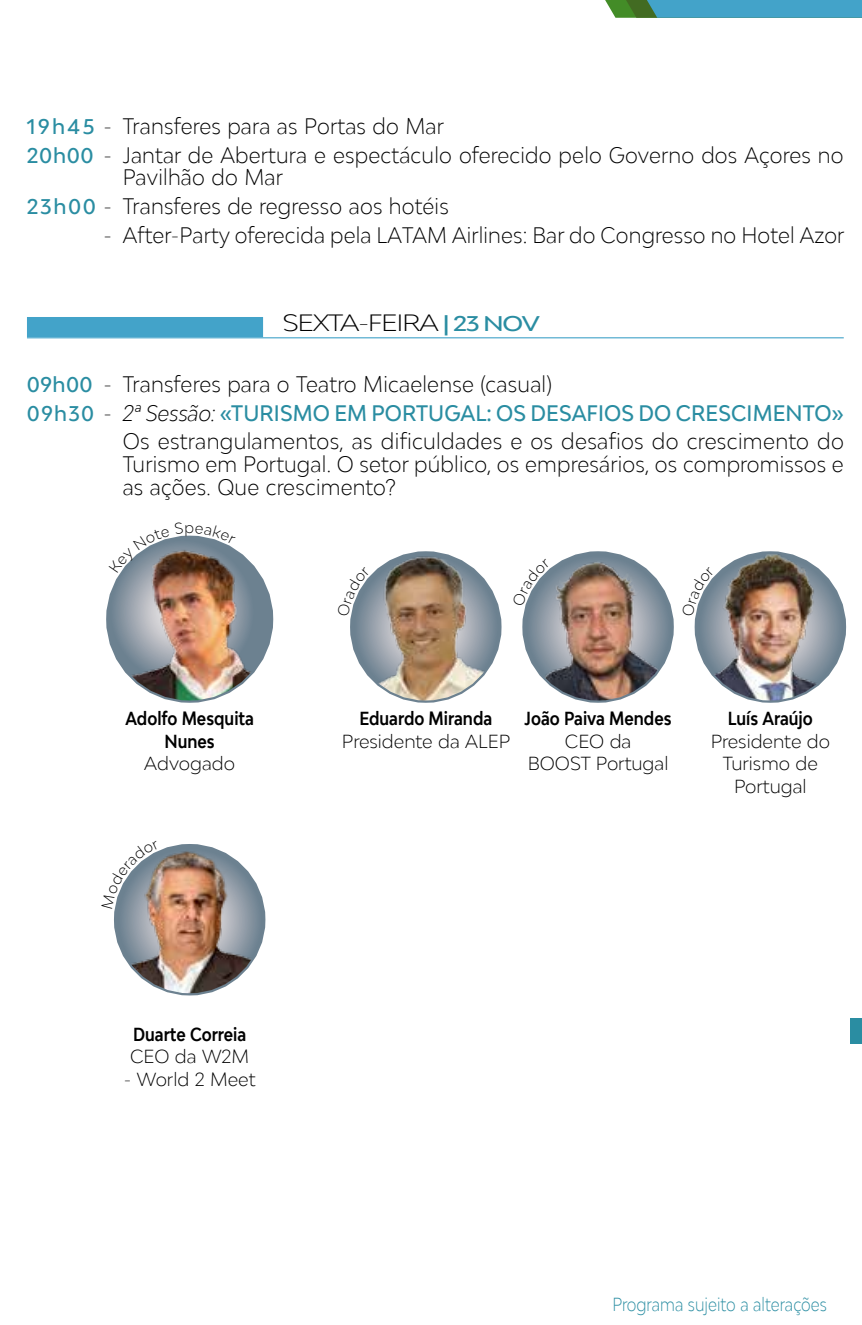
<style>
.page{position:relative;width:862px;height:1325px;background:#fff}
.page>*{position:absolute;margin:0;border:0;box-sizing:border-box;transform-origin:0 0}
.t1{font:300 22.5px "Bw Modelica LGC";color:#000;scale:1.2 1}
.t2{font:300 21.38px/28.8px "Bw Modelica LGC";letter-spacing:.01em;color:#000;scale:.95 1}
.t3{font:300 21.38px/22.5px "Bw Modelica LGC";letter-spacing:.01em;color:#000;text-align:justify;scale:.96 1}
.t4{font:500 21.38px "Bw Modelica LGC";letter-spacing:.005em;color:#2a8da2;scale:.94 1}
.t5{font:500 20.25px "Bw Modelica LGC";color:#2a8da2;scale:1.2 1}
.t6{font:300 18px/22.5px "Bw Modelica LGC";color:#000;text-align:center}
.t7{font:700 18px/22.5px "Bw Modelica LGC";color:#000;text-align:center;scale:.85 1}
.t8{font:300 18px "Bw Modelica LGC";color:#2a8da2;scale:.85 1}
.s1{font-weight:500;font-size:20.25px;color:#2a8da2}
.s2{font-weight:500;font-size:20.25px;color:#fff}
.s3{font-style:italic}
.s4{font-weight:500;color:#2a8da2}
</style>
<div class="page">
<div style="left:27px;top:317px;width:236px;height:20px;background:#43a3c9"></div>
<hr style="left:27px;top:337px;width:816px;height:1px;background:#43a3c9">
<img style="left:107px;top:536px;width:165px;height:165px;border-radius:82px">
<img style="left:351px;top:552px;width:149px;height:149px;border-radius:75px">
<img style="left:523px;top:552px;width:149px;height:149px;border-radius:75px">
<img style="left:695px;top:552px;width:150px;height:149px;border-radius:75px">
<img style="left:115px;top:844px;width:149px;height:150px;border-radius:75px">
<div style="left:850px;top:1017px;width:12px;height:26px;background:#2a8da2"></div>
<svg style="left:605px;top:0;width:257px;height:18px;background:#479eae"></svg>
<svg style="left:121px;top:535px;width:114px;height:37px"></svg>
<svg style="left:351px;top:576px;width:19px;height:40px"></svg>
<svg style="left:525px;top:568px;width:25px;height:37px"></svg>
<svg style="left:695px;top:576px;width:19px;height:40px"></svg>
<svg style="left:115px;top:850px;width:44px;height:58px"></svg>
<p class="t2" style="left:27px;top:111px;width:861px"><span class="s1">19H45</span> - Transferes para as Portas do Mar<br><span class="s1">20H00</span> - Jantar de Abertura e espectáculo oferecido pelo Governo dos Açores no</p>
<p class="t2" style="left:27px;top:162px;width:862px;text-indent:96px">Pavilhão do Mar<br><span class="s1">23H00</span> - Transferes de regresso aos hotéis<br><span class="s2">23H00</span> - After-Party oferecida pela LATAM Airlines: Bar do Congresso no Hotel Azor</p>
<p class="t1" style="left:282px;top:308px;width:84px">sexta-feira</p>
<p class="t5" style="left:443px;top:310px;width:50px">| 23 NOV</p>
<p class="t2" style="left:27px;top:369px;width:554px"><span class="s1">09H00</span> - Transferes para o Teatro Micaelense (casual)<br><span class="s1">09H30</span> - <span class="s3">2ª Sessão:</span> <span class="s4">«TURISMO</span></p>
<p class="t4" style="left:334px;top:398px;width:70px">EM PORTU</p>
<p class="t4" style="left:444px;top:398px;width:177px">GAL: OS DESAFIOS</p>
<p class="t4" style="left:638px;top:398px;width:220px">DO CRESCIM ENTO»</p>
<p class="t3" style="left:123px;top:429px;width:752px">Os estrangulamentos, as dificuldades e os desafios do crescimento do Turismo em Portugal. O setor público, os empresários, os compromissos e as ações. Que crescimento?</p>
<p class="t7" style="left:125px;top:706px;width:153px">Adolfo Mesquita<br>Nunes</p>
<p class="t6" style="left:144px;top:751px;width:92px">Advogado</p>
<p class="t7" style="left:359px;top:706px;width:158px">Eduardo Miranda</p>
<p class="t6" style="left:342px;top:729px;width:170px">Presidente da ALEP</p>
<p class="t7" style="left:524px;top:706px;width:174px">João Paiva Mendes</p>
<p class="t6" style="left:527px;top:729px;width:142px">CEO da<br>BOOST Portugal</p>
<p class="t7" style="left:728px;top:706px;width:101px">Luís Araújo</p>
<p class="t6" style="left:710px;top:729px;width:121px">Presidente do<br>Turismo de<br>Portugal</p>
<p class="t7" style="left:133px;top:1021px;width:135px">Duarte Correia</p>
<p class="t6" style="left:130px;top:1044px;width:121px">CEO da W2M</p>
<p class="t6" style="left:124px;top:1066px;width:133px">- World 2 Meet</p>
<p class="t8" style="left:612px;top:1291px;width:254px">Programa sujeito a alterações</p>
</div>
